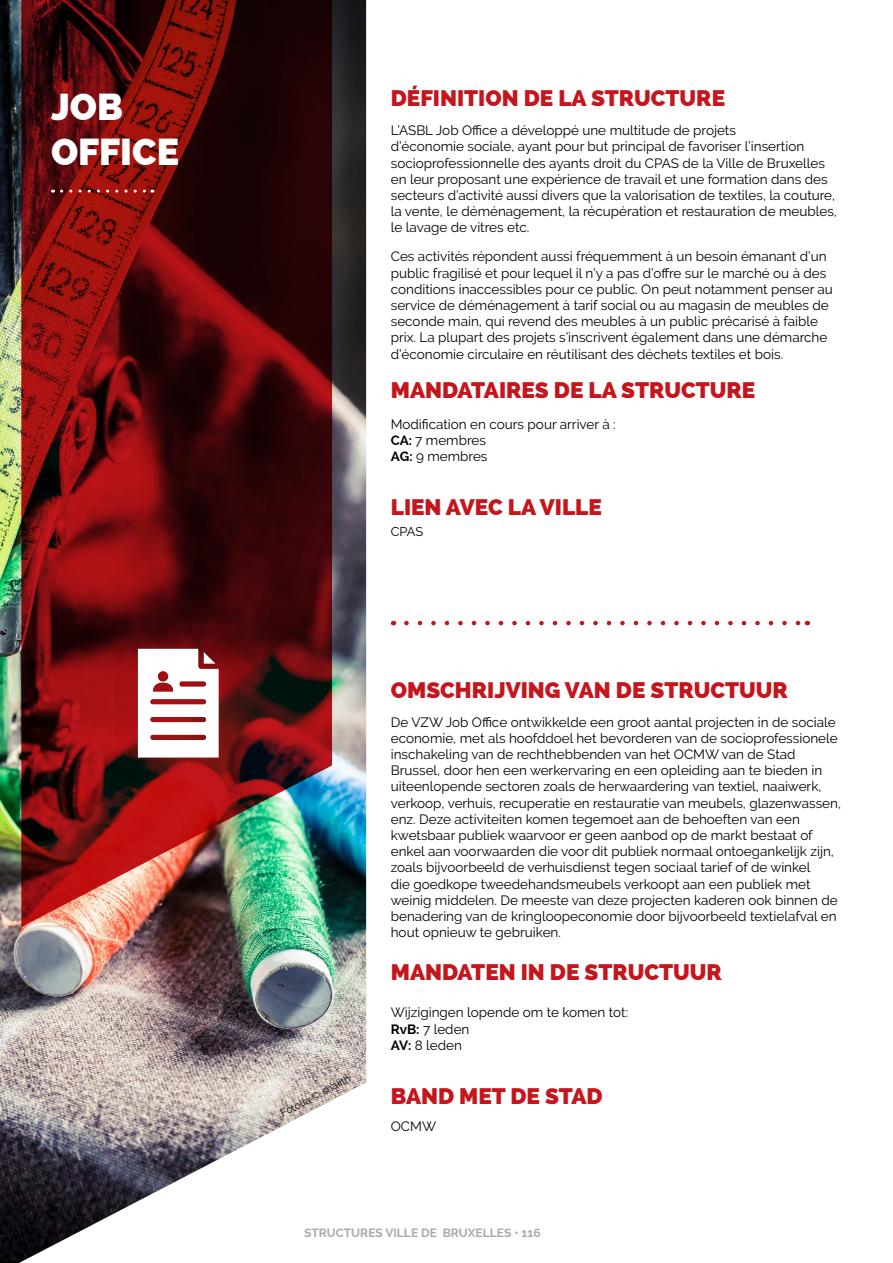
<style>
.page{position:relative;width:893px;height:1263px;background:#fff}
.page>*{position:absolute;margin:0;border:0;box-sizing:border-box;transform-origin:0 0}
.t1{font:800 37.5px/45px "Raleway";color:#fff}
.t2{font:800 22.5px "Raleway";color:#c4161c}
.t3{font:13.5px/16.2px "Raleway";color:#000}
.t4{font:12.75px "Raleway";color:#000}
.t5{font:700 12px "Raleway";color:#a7a9ac}
.t6{font:10.5px "Raleway";color:#000}
.s1{font-weight:700}
</style>
<div class="page">
<img style="left:0;top:0;width:366px;height:1263px">
<svg style="left:21px;top:0;width:311px;height:927px;background:#5d1716"></svg>
<svg style="left:406px;top:621px;width:394px;height:4px"></svg>
<svg style="left:62px;top:190px;width:91px;height:3px"></svg>
<img style="left:114px;top:643px;width:125px;height:119px">
<h1 class="t1" style="left:51px;top:84px;width:130px">JOB<br>OFFICE</h1>
<h2 class="t2" style="left:391px;top:85px;width:336px">DÉFINITION DE LA STRUCTURE</h2>
<p class="t3" style="left:391px;top:122px;width:448px">L’ASBL Job Office a développé une multitude de projets<br>d’économie sociale, ayant pour but principal de favoriser l’insertion socioprofessionnelle des ayants droit du CPAS de la Ville de Bruxelles en leur proposant une expérience de travail et une formation dans des secteurs d’activité aussi divers que la valorisation de textiles, la couture, la vente, le déménagement, la récupération et restauration de meubles, le lavage de vitres etc.</p>
<p class="t3" style="left:391px;top:248px;width:444px">Ces activités répondent aussi fréquemment à un besoin émanant d’un public fragilisé et pour lequel il n’y a pas d’offre sur le marché ou à des conditions inaccessibles pour ce public. On peut notamment penser au service de déménagement à tarif social ou au magasin de meubles de seconde main, qui revend des meubles à un public précarisé à faible prix. La plupart des projets s’inscrivent également dans une démarche d’économie circulaire en réutilisant des déchets textiles et bois.</p>
<h2 class="t2" style="left:391px;top:377px;width:366px">MANDATAIRES DE LA STRUCTURE</h2>
<p class="t3" style="left:391px;top:416px;width:226px">Modification en cours pour arriver à :<br><span class="s1">CA:</span> 7 membres<br><span class="s1">AG:</span> 9 membres</p>
<h2 class="t2" style="left:391px;top:494px;width:213px">LIEN AVEC LA VILLE</h2>
<p class="t4" style="left:391px;top:524px;width:34px">CPAS</p>
<p class="t6" style="left:278px;top:1108px;width:79px;rotate:-28deg">Fotolia © shaiith</p>
<h2 class="t2" style="left:391px;top:677px;width:399px">OMSCHRIJVING VAN DE STRUCTUUR</h2>
<p class="t3" style="left:391px;top:714px;width:452px">De VZW Job Office ontwikkelde een groot aantal projecten in de sociale economie, met als hoofddoel het bevorderen van de socioprofessionele inschakeling van de rechthebbenden van het OCMW van de Stad Brussel, door hen een werkervaring en een opleiding aan te bieden in uiteenlopende sectoren zoals de herwaardering van textiel, naaiwerk, verkoop, verhuis, recuperatie en restauratie van meubels, glazenwassen, enz. Deze activiteiten komen tegemoet aan de behoeften van een kwetsbaar publiek waarvoor er geen aanbod op de markt bestaat of enkel aan voorwaarden die voor dit publiek normaal ontoegankelijk zijn, zoals bijvoorbeeld de verhuisdienst tegen sociaal tarief of de winkel<br>die goedkope tweedehandsmeubels verkoopt aan een publiek met weinig middelen. De meeste van deze projecten kaderen ook binnen de benadering van de kringloopeconomie door bijvoorbeeld textielafval en hout opnieuw te gebruiken.</p>
<h2 class="t2" style="left:391px;top:958px;width:333px">MANDATEN IN DE STRUCTUUR</h2>
<p class="t3" style="left:391px;top:1004px;width:239px">Wijzigingen lopende om te komen tot:<br><span class="s1">RvB:</span> 7 leden<br><span class="s1">AV:</span> 8 leden</p>
<h2 class="t2" style="left:391px;top:1083px;width:213px">BAND MET DE STAD</h2>
<p class="t3" style="left:391px;top:1118px;width:47px">OCMW</p>
<p class="t5" style="left:304px;top:1226px;width:238px">STRUCTURES VILLE DE BRUXELLES • 116</p>
</div>
